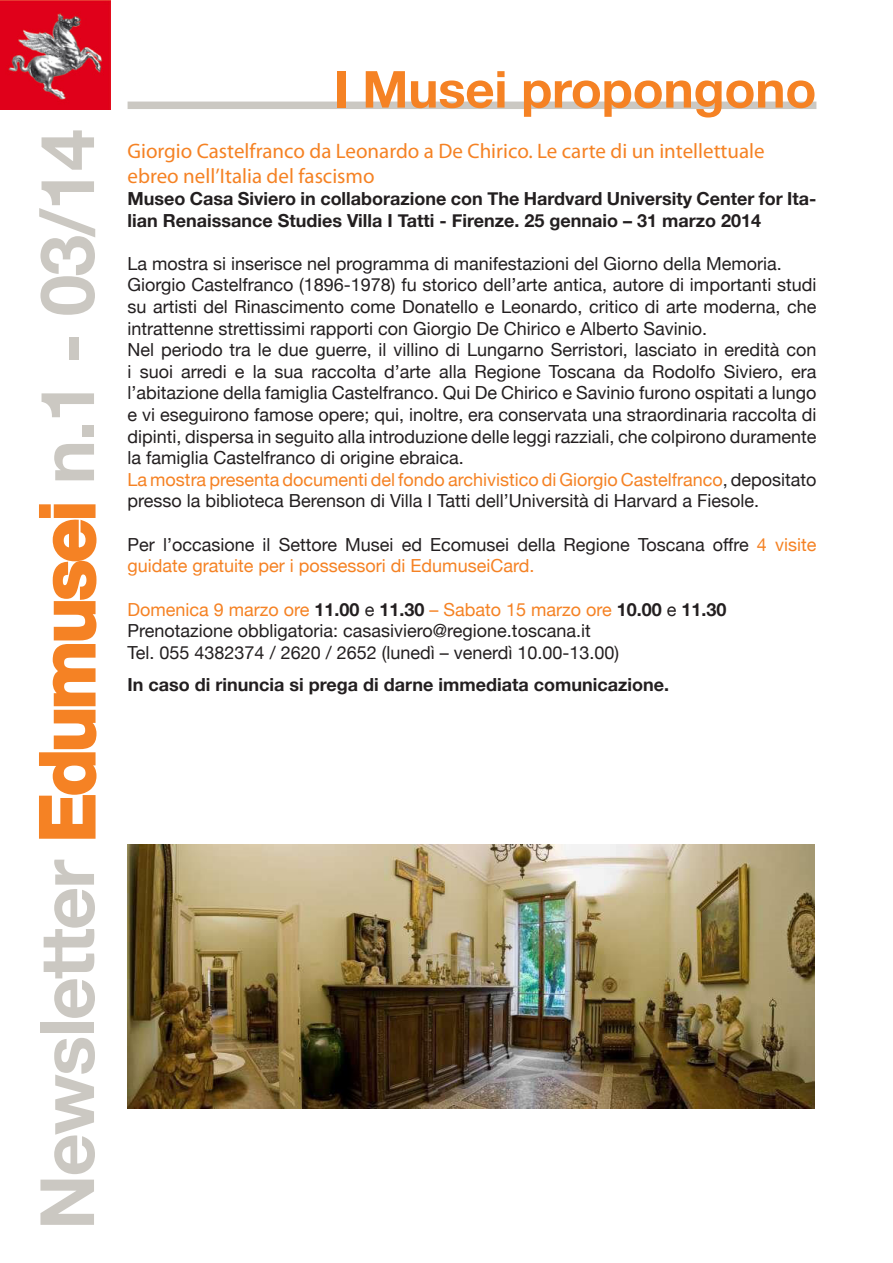
<style>
.page{position:relative;width:893px;height:1263px;background:#fff}
.page>*{position:absolute;margin:0;border:0;box-sizing:border-box;transform-origin:0 0}
.t1{font:700 75px "Helvetica Neue";letter-spacing:-.025em;color:#cbc8c2}
.titolo{font:700 51px "Helvetica Neue";letter-spacing:-.005em;color:#f58224}
.titolo_notizia{font:21px/25.2px "Myriad Pro";color:#f58224}
.testo{font:18px/21.6px "Helvetica Neue";color:#231f20;text-align:justify}
.testo-2{font:700 18px/21.6px "Helvetica Neue";color:#231f20}
.testo-3{font:18px "Helvetica Neue";color:#f58224}
.s1{color:#f58224}
.s2{font-weight:700;color:#231f20}
.s3{color:#231f20}
</style>
<div class="page">
<img style="left:0;top:0;width:111px;height:109px">
<svg style="left:39px;top:504px;width:58px;height:335px"></svg>
<div style="left:128px;top:102px;width:688px;height:7px;background:#cbc8c2"></div>
<img style="left:128px;top:844px;width:687px;height:264px">
<h1 class="t1" style="left:21px;top:1230px;width:1102px;rotate:-90deg">Newsletter <span class="s1">Edumusei</span> n.1 - 03/14</h1>
<p class="titolo" style="left:333px;top:58px;width:484px">I Musei propongono</p>
<p class="titolo_notizia" style="left:128px;top:138px;width:639px">Giorgio Castelfranco da Leonardo a De Chirico. Le carte di un intellettuale ebreo nell’Italia del fascismo</p>
<p class="testo-2" style="left:128px;top:187px;width:690px">Museo Casa Siviero in collaborazione con The Hardvard University Center for Ita&shy;lian Renaissance Studies Villa I Tatti - Firenze. 25 gennaio – 31 marzo 2014</p>
<p class="testo" style="left:128px;top:252px;width:656px">La mostra si inserisce nel programma di manifestazioni del Giorno della Memoria.</p>
<p class="testo" style="left:128px;top:274px;width:690px">Giorgio Castelfranco (1896-1978) fu storico dell’arte antica, autore di importanti studi su artisti del Rinascimento come Donatello e Leonardo, critico di arte moderna, che intrattenne strettissimi rapporti con Giorgio De Chirico e Alberto Savinio.</p>
<p class="testo" style="left:128px;top:339px;width:690px">Nel periodo tra le due guerre, il villino di Lungarno Serristori, lasciato in eredità con i suoi arredi e la sua raccolta d’arte alla Regione Toscana da Rodolfo Siviero, era l’abitazione della famiglia Castelfranco. Qui De Chirico e Savinio furono ospitati a lungo e vi eseguirono famose opere; qui, inoltre, era conservata una straordinaria raccolta di dipinti, dispersa in seguito alla introduzione delle leggi razziali, che colpirono duramente la famiglia Castelfranco di origine ebraica.</p>
<p class="testo" style="left:128px;top:468px;width:690px"><span class="s1">La mostra presenta documenti del fondo archivistico di Giorgio Castelfranco</span>, depositato presso la biblioteca Berenson di Villa I Tatti dell’Università di Harvard a Fiesole.</p>
<p class="testo" style="left:128px;top:533px;width:690px">Per l’occasione il Settore Musei ed Ecomusei della Regione Toscana offre <span class="s1">4 visite guidate gratuite per i possessori di EdumuseiCard.</span></p>
<p class="testo-3" style="left:128px;top:598px;width:600px">Domenica 9 marzo ore <span class="s2">11.00</span> <span class="s3">e</span> <span class="s2">11.30</span> – Sabato 15 marzo ore <span class="s2">10.00</span> <span class="s3">e</span> <span class="s2">11.30</span></p>
<p class="testo" style="left:128px;top:620px;width:465px">Prenotazione obbligatoria: casasiviero@regione.toscana.it</p>
<p class="testo" style="left:128px;top:641px;width:493px">Tel. 055 4382374 / 2620 / 2652 (lunedì – venerdì 10.00-13.00)</p>
<p class="testo-2" style="left:128px;top:673px;width:543px">In caso di rinuncia si prega di darne immediata comunicazione.</p>
</div>
